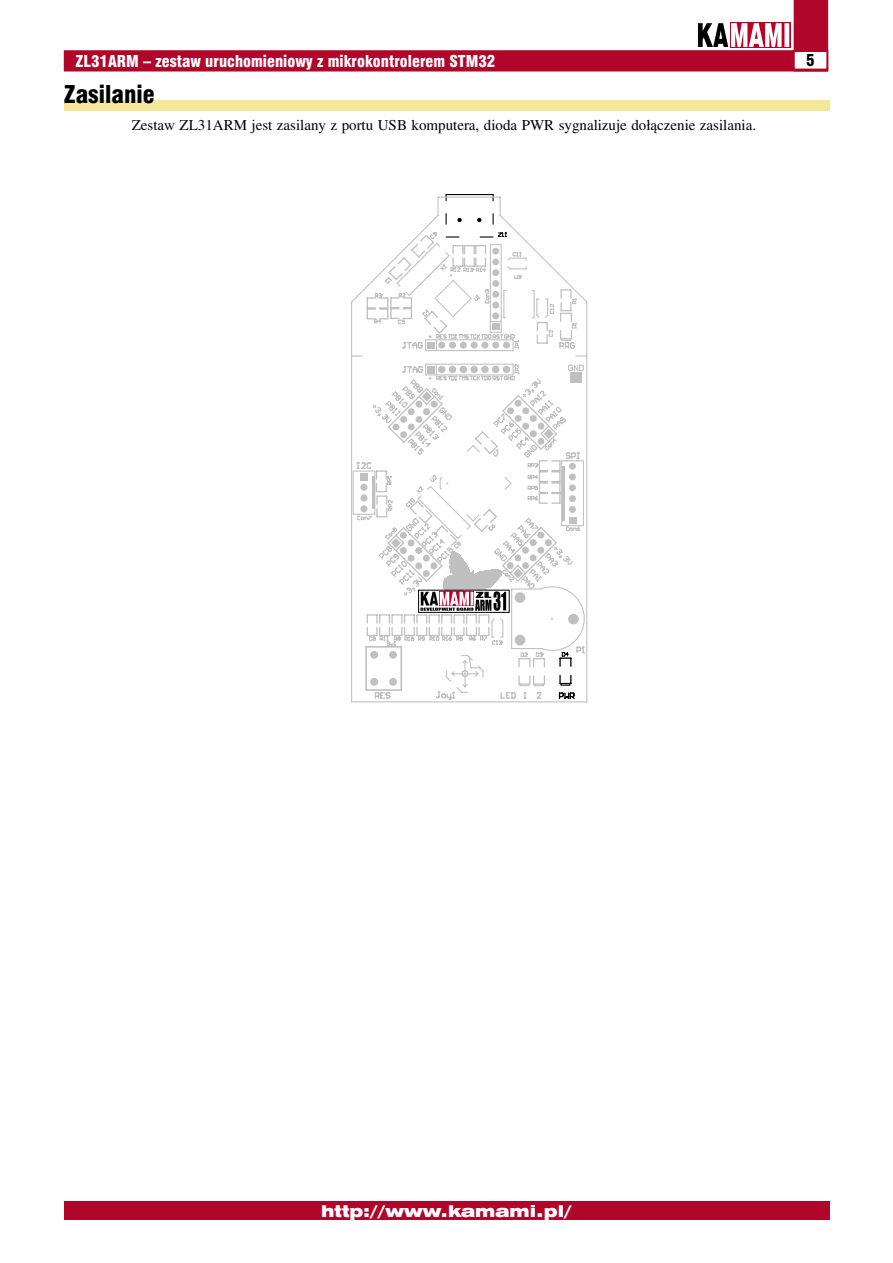
<style>
.page{position:relative;width:893px;height:1263px;background:#fff}
.page>*{position:absolute;margin:0;border:0;box-sizing:border-box;transform-origin:0 0}
.t1{font:24px "Swis 721 Blk Cn EU Normal";color:#000}
.t2{font:15.9px "Swis 721 Blk Cn EU Normal";color:#fff}
.t3{font:15.9px "Swis 721 Blk Ex EU Normal";color:#fff}
.t4{font:15.9px "Swis 721 Blk Cn EU Normal";color:#000}
.t5{font:15px "Toronto";color:#000}
</style>
<div class="page">
<div style="left:64px;top:1201px;width:765px;height:19px;background:#b0062a"></div>
<div style="left:65px;top:51px;width:762px;height:20px;background:#b0062a"></div>
<div style="left:64px;top:50px;width:764px;height:21px;border:2px solid #b0062a"></div>
<svg style="left:698px;top:0;width:130px;height:71px"></svg>
<div style="left:64px;top:100px;width:765px;height:11px;background:#f6e697"></div>
<hr style="left:446px;top:194px;width:47px;height:1px;background:#000">
<svg style="left:351px;top:196px;width:237px;height:507px"></svg>
<svg style="left:353px;top:232px;width:233px;height:469px"></svg>
<p class="t2" style="left:76px;top:51px;width:421px">ZL31ARM – zestaw uruchomieniowy z mikrokontrolerem STM32</p>
<p class="t4" style="left:806px;top:51px;width:10px">5</p>
<h1 class="t1" style="left:64px;top:80px;width:92px">Zasilanie</h1>
<p class="t5" style="left:132px;top:116px;width:626px">Zestaw ZL31ARM jest zasilany z portu USB komputera, dioda PWR sygnalizuje dołączenie zasilania.</p>
<p class="t3" style="left:321px;top:1201px;width:252px">http://www.kamami.pl/</p>
</div>
